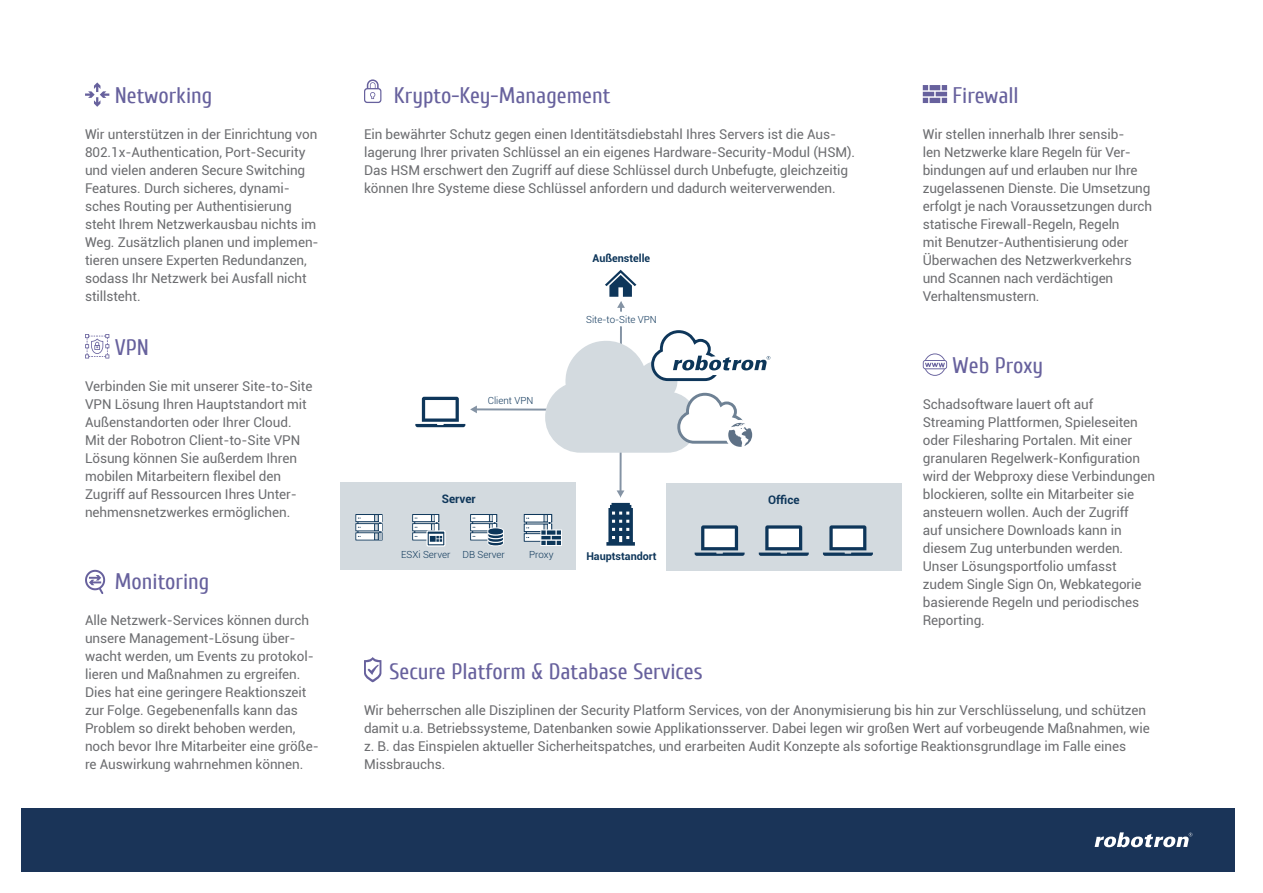
<style>
.page{position:relative;width:1263px;height:893px;background:#fff}
.page>*{position:absolute;margin:0;border:0;box-sizing:border-box;transform-origin:0 0}
.t1{font:22.5px "Cuprum";color:#67619d}
.t2{font:13.5px/18px "Roboto";letter-spacing:-.005em;color:#6c6d70}
.t3{font:700 11.7px "Roboto";color:#0e365a}
.t4{font:700 10.8px "Roboto";color:#0e365a}
.t5{font:300 9.75px "Roboto";color:#0e365a}
.t6{font:300 9.75px "Roboto";color:#0c3659}
</style>
<div class="page">
<div style="left:21px;top:808px;width:1214px;height:64px;background:#1a3458"></div>
<svg style="left:1095px;top:832px;width:97px;height:15px"></svg>
<div style="left:666px;top:483px;width:235px;height:88px;background:#d3dadf"></div>
<svg style="left:695px;top:525px;width:50px;height:31px"></svg>
<svg style="left:759px;top:525px;width:50px;height:31px"></svg>
<svg style="left:823px;top:525px;width:50px;height:31px"></svg>
<div style="left:340px;top:482px;width:236px;height:88px;background:#d3dadf"></div>
<svg style="left:470px;top:514px;width:34px;height:32px"></svg>
<svg style="left:524px;top:514px;width:38px;height:32px"></svg>
<svg style="left:355px;top:514px;width:27px;height:26px"></svg>
<svg style="left:412px;top:514px;width:34px;height:33px"></svg>
<svg style="left:606px;top:503px;width:29px;height:43px"></svg>
<svg style="left:605px;top:270px;width:31px;height:42px"></svg>
<svg style="left:415px;top:326px;width:355px;height:171px"></svg>
<svg style="left:923px;top:85px;width:24px;height:18px"></svg>
<svg style="left:364px;top:79px;width:17px;height:24px"></svg>
<svg style="left:85px;top:570px;width:20px;height:24px"></svg>
<svg style="left:85px;top:334px;width:24px;height:24px"></svg>
<svg style="left:85px;top:82px;width:24px;height:25px"></svg>
<svg style="left:923px;top:353px;width:24px;height:23px"></svg>
<svg style="left:364px;top:657px;width:17px;height:25px"></svg>
<h1 class="t1" style="left:115px;top:83px;width:99px">Networking</h1>
<p class="t2" style="left:85px;top:125px;width:235px">Wir unterstützen in der Einrichtung von 802.1x-Authentication, Port-Security und vielen anderen Secure Switching Features. Durch sicheres, dynami&shy;sches Routing per Authentisierung steht Ihrem Netzwerkausbau nichts im Weg. Zusätzlich planen und implemen&shy;tieren unsere Experten Redundanzen, sodass Ihr Netzwerk bei Ausfall nicht stillsteht.</p>
<h1 class="t1" style="left:115px;top:335px;width:36px">VPN</h1>
<p class="t2" style="left:85px;top:377px;width:229px">Verbinden Sie mit unserer Site-to-Site VPN Lösung Ihren Hauptstandort mit Außenstandorten oder Ihrer Cloud.<br>Mit der Robotron Client-to-Site VPN Lösung können Sie außerdem Ihren mobilen Mitarbeitern flexibel den Zugriff auf Ressourcen Ihres Unter&shy;nehmensnetzwerkes ermöglichen.</p>
<h1 class="t1" style="left:115px;top:569px;width:96px">Monitoring</h1>
<p class="t2" style="left:85px;top:611px;width:235px">Alle Netzwerk-Services können durch unsere Management-Lösung über&shy;wacht werden, um Events zu protokol&shy;lieren und Maßnahmen zu ergreifen.<br>Dies hat eine geringere Reaktionszeit zur Folge. Gegebenenfalls kann das Problem so direkt behoben werden, noch bevor Ihre Mitarbeiter eine größe&shy;re Auswirkung wahrnehmen können.</p>
<h1 class="t1" style="left:394px;top:83px;width:218px">Krypto-Key-Management</h1>
<p class="t2" style="left:364px;top:125px;width:493px">Ein bewährter Schutz gegen einen Identitätsdiebstahl Ihres Servers ist die Aus&shy;lagerung Ihrer privaten Schlüssel an ein eigenes Hardware-Security-Modul (HSM).<br>Das HSM erschwert den Zugriff auf diese Schlüssel durch Unbefugte, gleichzeitig können Ihre Systeme diese Schlüssel anfordern und dadurch weiterverwenden.</p>
<p class="t4" style="left:593px;top:251px;width:59px">Außenstelle</p>
<p class="t5" style="left:488px;top:394px;width:47px">Client VPN</p>
<p class="t5" style="left:586px;top:312px;width:72px">Site-to-Site VPN</p>
<p class="t3" style="left:442px;top:490px;width:35px">Server</p>
<p class="t3" style="left:768px;top:492px;width:33px">Office</p>
<p class="t6" style="left:401px;top:547px;width:105px">ESXi Server DB Server</p>
<p class="t6" style="left:529px;top:547px;width:26px">Proxy</p>
<p class="t4" style="left:586px;top:549px;width:72px">Hauptstandort</p>
<h1 class="t1" style="left:952px;top:83px;width:68px">Firewall</h1>
<p class="t2" style="left:923px;top:125px;width:231px">Wir stellen innerhalb Ihrer sensib-<br>len Netzwerke klare Regeln für Ver&shy;bindungen auf und erlauben nur Ihre zugelassenen Dienste. Die Umsetzung erfolgt je nach Voraussetzungen durch statische Firewall-Regeln, Regeln<br>mit Benutzer-Authentisierung oder Überwachen des Netzwerkverkehrs und Scannen nach verdächtigen Verhaltensmustern.</p>
<h1 class="t1" style="left:952px;top:353px;width:92px">Web Proxy</h1>
<p class="t2" style="left:923px;top:395px;width:234px">Schadsoftware lauert oft auf Streaming Plattformen, Spieleseiten oder Filesharing Portalen. Mit einer granularen Regelwerk-Konfiguration wird der Webproxy diese Verbindungen blockieren, sollte ein Mitarbeiter sie ansteuern wollen. Auch der Zugriff<br>auf unsichere Downloads kann in diesem Zug unterbunden werden.<br>Unser Lösungsportfolio umfasst zudem Single Sign On, Webkategorie basierende Regeln und periodisches Reporting.</p>
<h1 class="t1" style="left:389px;top:659px;width:315px">Secure Platform &amp; Database Services</h1>
<p class="t2" style="left:364px;top:701px;width:787px">Wir beherrschen alle Disziplinen der Security Platform Services, von der Anonymisierung bis hin zur Verschlüsselung, und schützen damit u.a. Betriebssysteme, Datenbanken sowie Applikationsserver. Dabei legen wir großen Wert auf vorbeugende Maßnahmen, wie z. B. das Einspielen aktueller Sicherheitspatches, und erarbeiten Audit Konzepte als sofortige Reaktionsgrundlage im Falle eines Missbrauchs.</p>
</div>
